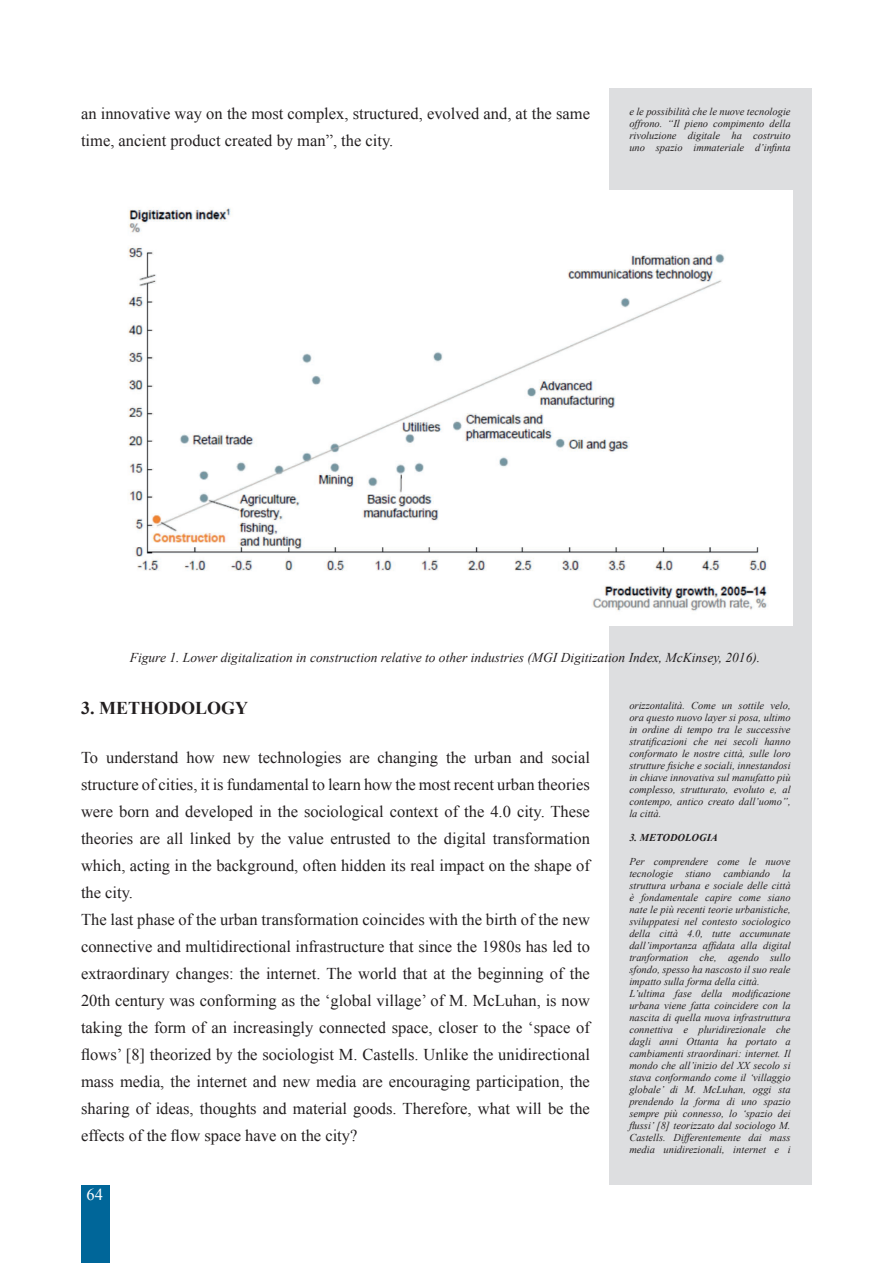
<style>
.page{position:relative;width:893px;height:1263px;background:#fff}
.page>*{position:absolute;margin:0;border:0;box-sizing:border-box;transform-origin:0 0}
.t1{font:700 18px "Times New Roman";color:#231f20}
.t2{font:16.5px/27px "Times New Roman";color:#231f20;text-align:justify}
.t3{font:16.5px "Times New Roman";color:#fff}
.t4{font:italic 13.5px "Times New Roman";color:#231f20}
.t5{font:italic 10.5px/12px "Times New Roman";color:#231f20;text-align:justify}
.t6{font:italic 700 10.5px "Times New Roman";color:#231f20}
</style>
<div class="page">
<div style="left:609px;top:88px;width:203px;height:1097px;background:#dddee0"></div>
<div style="left:81px;top:1185px;width:28px;height:78px;background:#069"></div>
<img style="left:128px;top:190px;width:664px;height:435px">
<p class="t2" style="left:81px;top:100px;width:510px">an innovative way on the most complex, structured, evolved and, at the same time, ancient product created by man”, the city.</p>
<p class="t5" style="left:629px;top:106px;width:163px">e le possibilità che le nuove tecnologie offrono. “Il pieno compimento della rivoluzione digitale ha costruito uno spazio immateriale d’infinta</p>
<p class="t4" style="left:130px;top:648px;width:632px">Figure 1. Lower digitalization in construction relative to other industries (MGI Digitization Index, McKinsey, 2016).</p>
<p class="t1" style="left:81px;top:696px;width:169px">3. METHODOLOGY</p>
<p class="t2" style="left:81px;top:744px;width:510px">To understand how new technologies are changing the urban and social structure of cities, it is fundamental to learn how the most recent urban theories were born and developed in the sociological context of the 4.0 city. These theories are all linked by the value entrusted to the digital transformation which, acting in the background, often hidden its real impact on the shape of the city.</p>
<p class="t2" style="left:81px;top:906px;width:510px">The last phase of the urban transformation coincides with the birth of the new connective and multidirectional infrastructure that since the 1980s has led to extraordinary changes: the internet. The world that at the beginning of the 20th century was conforming as the ‘global village’ of M. McLuhan, is now taking the form of an increasingly connected space, closer to the ‘space of flows’ [8] theorized by the sociologist M. Castells. Unlike the unidirectional mass media, the internet and new media are encouraging participation, the sharing of ideas, thoughts and material goods. Therefore, what will be the effects of the flow space have on the city?</p>
<p class="t5" style="left:629px;top:700px;width:163px">orizzontalità. Come un sottile velo, ora questo nuovo layer si posa, ultimo in ordine di tempo tra le successive stratificazioni che nei secoli hanno conformato le nostre città, sulle loro strutture fisiche e sociali, innestandosi in chiave innovativa sul manufatto più complesso, strutturato, evoluto e, al contempo, antico creato dall’uomo”, la città.</p>
<p class="t6" style="left:629px;top:830px;width:90px">3. METODOLOGIA</p>
<p class="t5" style="left:629px;top:856px;width:163px">Per comprendere come le nuove tecnologie stiano cambiando la struttura urbana e sociale delle città è fondamentale capire come siano nate le più recenti teorie urbanistiche, sviluppatesi nel contesto sociologico della città 4.0, tutte accumunate dall’importanza affidata alla digital tranformation che, agendo sullo sfondo, spesso ha nascosto il suo reale impatto sulla forma della città.</p>
<p class="t5" style="left:629px;top:988px;width:163px">L’ultima fase della modificazione urbana viene fatta coincidere con la nascita di quella nuova infrastruttura connettiva e pluridirezionale che dagli anni Ottanta ha portato a cambiamenti straordinari: internet. Il mondo che all’inizio del XX secolo si stava conformando come il ‘villaggio globale’ di M. McLuhan, oggi sta prendendo la forma di uno spazio sempre più connesso, lo ‘spazio dei flussi’ [8] teorizzato dal sociologo M.<br>Castells. Differentemente dai mass media unidirezionali, internet e i</p>
<h2 class="t3" style="left:87px;top:1184px;width:18px">64</h2>
</div>
